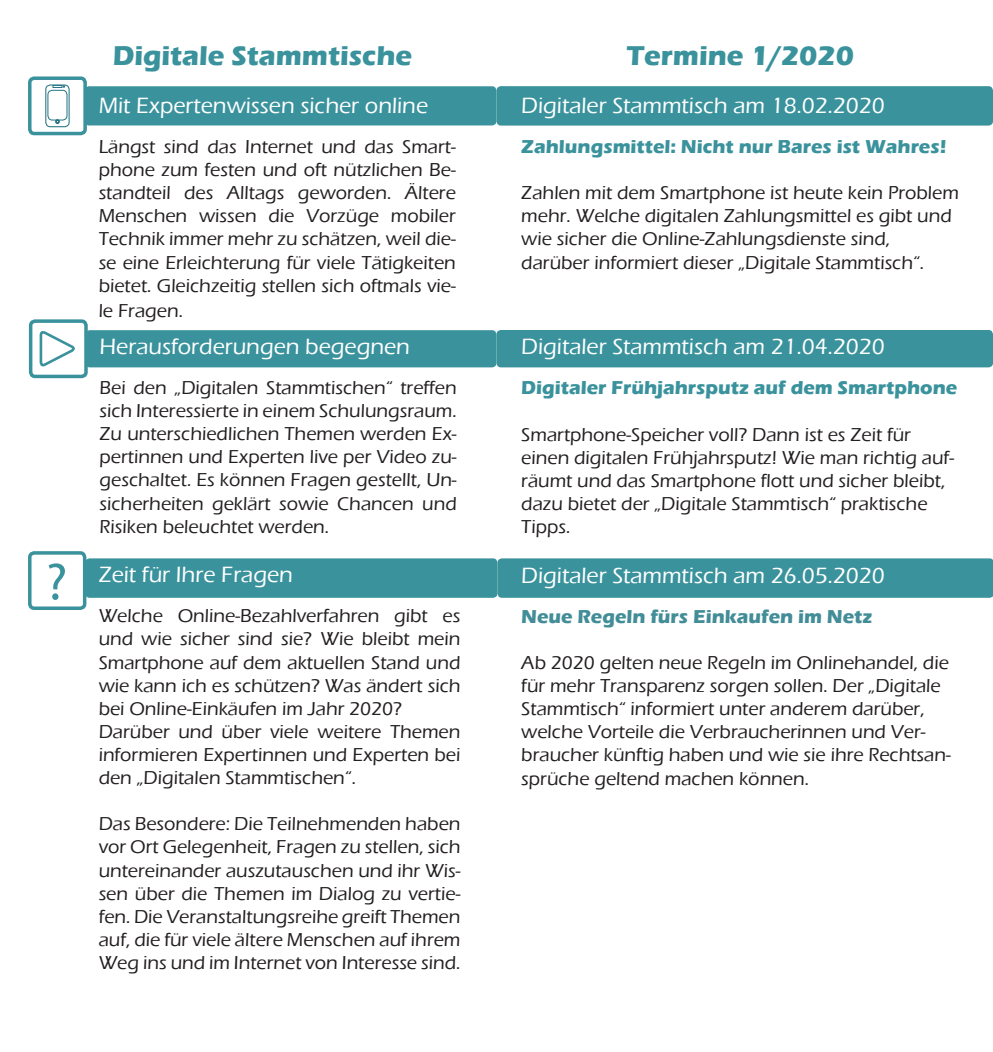
<style>
.page{position:relative;width:993px;height:1052px;background:#fff}
.page>*{position:absolute;margin:0;border:0;box-sizing:border-box;transform-origin:0 0}
.t1{font:52.5px "Myriad Pro";color:#3a929c}
.t2{font:700 28px "Eras ITC";color:#3a929c}
.t3{font:500 22.75px "Eras ITC";color:#fff}
.t4{font:500 19.25px/23.1px "Eras ITC";color:#231f20;text-align:justify}
.t5{font:700 19.25px "Eras ITC";color:#3a929c}
.t6{font:700 19.25px "Eras ITC";color:#428d97}
</style>
<div class="page">
<div style="left:496px;top:330px;width:496px;height:37px;background:#3a929c;border-radius:4px"></div>
<svg style="left:53px;top:86px;width:12px;height:2px"></svg>
<svg style="left:55px;top:120px;width:5px;height:4px"></svg>
<div style="left:84px;top:86px;width:412px;height:39px;background:#3a929c;border-radius:4px"></div>
<div style="left:28px;top:76px;width:59px;height:59px;border:4px solid #3a929c;border-radius:4px"></div>
<div style="left:45px;top:84px;width:25px;height:43px;border:1px solid #247485;border-radius:4px"></div>
<div style="left:48px;top:90px;width:19px;height:30px;border:1px solid #247485;border-radius:4px"></div>
<div style="left:85px;top:330px;width:411px;height:37px;background:#3a929c;border-radius:4px"></div>
<div style="left:29px;top:319px;width:59px;height:59px;border:4px solid #3a929c;border-radius:4px"></div>
<div style="left:85px;top:558px;width:412px;height:40px;background:#3a929c;border-radius:4px"></div>
<div style="left:28px;top:551px;width:58px;height:59px;border:4px solid #3a929c;border-radius:4px"></div>
<svg style="left:39px;top:331px;width:36px;height:36px"></svg>
<div style="left:497px;top:558px;width:495px;height:40px;background:#3a929c;border-radius:4px"></div>
<div style="left:496px;top:86px;width:496px;height:40px;background:#3a929c;border-radius:4px"></div>
<p class="t1" style="left:46px;top:549px;width:23px">?</p>
<p class="t2" style="left:113px;top:39px;width:301px">Digitale Stammtische</p>
<p class="t3" style="left:99px;top:93px;width:331px">Mit Expertenwissen sicher online</p>
<p class="t4" style="left:99px;top:135px;width:358px">Längst sind das Internet und das Smart&shy;phone zum festen und oft nützlichen Be&shy;standteil des Alltags geworden. Ältere Menschen wissen die Vorzüge mobiler Technik immer mehr zu schätzen, weil die&shy;se eine Erleichterung für viele Tätigkeiten bietet. Gleichzeitig stellen sich oftmals vie-</p>
<p class="t4" style="left:99px;top:299px;width:86px">le Fragen.</p>
<p class="t3" style="left:99px;top:334px;width:312px">Herausforderungen begegnen</p>
<p class="t4" style="left:99px;top:376px;width:358px">Bei den „Digitalen Stammtischen“ treffen sich Interessierte in einem Schulungsraum.<br>Zu unterschiedlichen Themen werden Ex&shy;pertinnen und Experten live per Video zu&shy;geschaltet. Es können Fragen gestellt, Un&shy;sicherheiten geklärt sowie Chancen und Risiken beleuchtet werden.</p>
<p class="t3" style="left:99px;top:562px;width:196px">Zeit für Ihre Fragen</p>
<p class="t4" style="left:99px;top:604px;width:363px">Welche Online-Bezahlverfahren gibt es und wie sicher sind sie? Wie bleibt mein Smartphone auf dem aktuellen Stand und wie kann ich es schützen? Was ändert sich bei Online-Einkäufen im Jahr 2020?</p>
<p class="t4" style="left:99px;top:720px;width:363px">Darüber und über viele weitere Themen informieren Expertinnen und Experten bei den „Digitalen Stammtischen“.</p>
<p class="t4" style="left:99px;top:812px;width:363px">Das Besondere: Die Teilnehmenden haben vor Ort Gelegenheit, Fragen zu stellen, sich untereinander auszutauschen und ihr Wis&shy;sen über die Themen im Dialog zu vertie&shy;fen. Die Veranstaltungsreihe greift Themen auf, die für viele ältere Menschen auf ihrem Weg ins und im Internet von Interesse sind.</p>
<p class="t2" style="left:626px;top:39px;width:229px">Termine 1/2020</p>
<p class="t3" style="left:521px;top:93px;width:365px">Digitaler Stammtisch am 18.02.2020</p>
<p class="t5" style="left:521px;top:135px;width:426px">Zahlungsmittel: Nicht nur Bares ist Wahres!</p>
<p class="t4" style="left:521px;top:181px;width:439px;text-align:left">Zahlen mit dem Smartphone ist heute kein Problem mehr. Welche digitalen Zahlungsmittel es gibt und wie sicher die Online-Zahlungsdienste sind,</p>
<p class="t4" style="left:521px;top:251px;width:404px">darüber informiert dieser „Digitale Stammtisch“.</p>
<p class="t3" style="left:521px;top:334px;width:365px">Digitaler Stammtisch am 21.04.2020</p>
<p class="t5" style="left:521px;top:377px;width:437px">Digitaler Frühjahrsputz auf dem Smartphone</p>
<p class="t4" style="left:521px;top:423px;width:434px;text-align:left">Smartphone-Speicher voll? Dann ist es Zeit für einen digitalen Frühjahrsputz! Wie man richtig auf&shy;räumt und das Smartphone flott und sicher bleibt, dazu bietet der „Digitale Stammtisch“ praktische Tipps.</p>
<p class="t3" style="left:521px;top:562px;width:365px">Digitaler Stammtisch am 26.05.2020</p>
<p class="t6" style="left:521px;top:605px;width:352px">Neue Regeln fürs Einkaufen im Netz</p>
<p class="t4" style="left:521px;top:651px;width:431px;text-align:left">Ab 2020 gelten neue Regeln im Onlinehandel, die für mehr Transparenz sorgen sollen. Der „Digitale Stammtisch“ informiert unter anderem darüber, welche Vorteile die Verbraucherinnen und Ver&shy;braucher künftig haben und wie sie ihre Rechtsan&shy;sprüche geltend machen können.</p>
</div>
